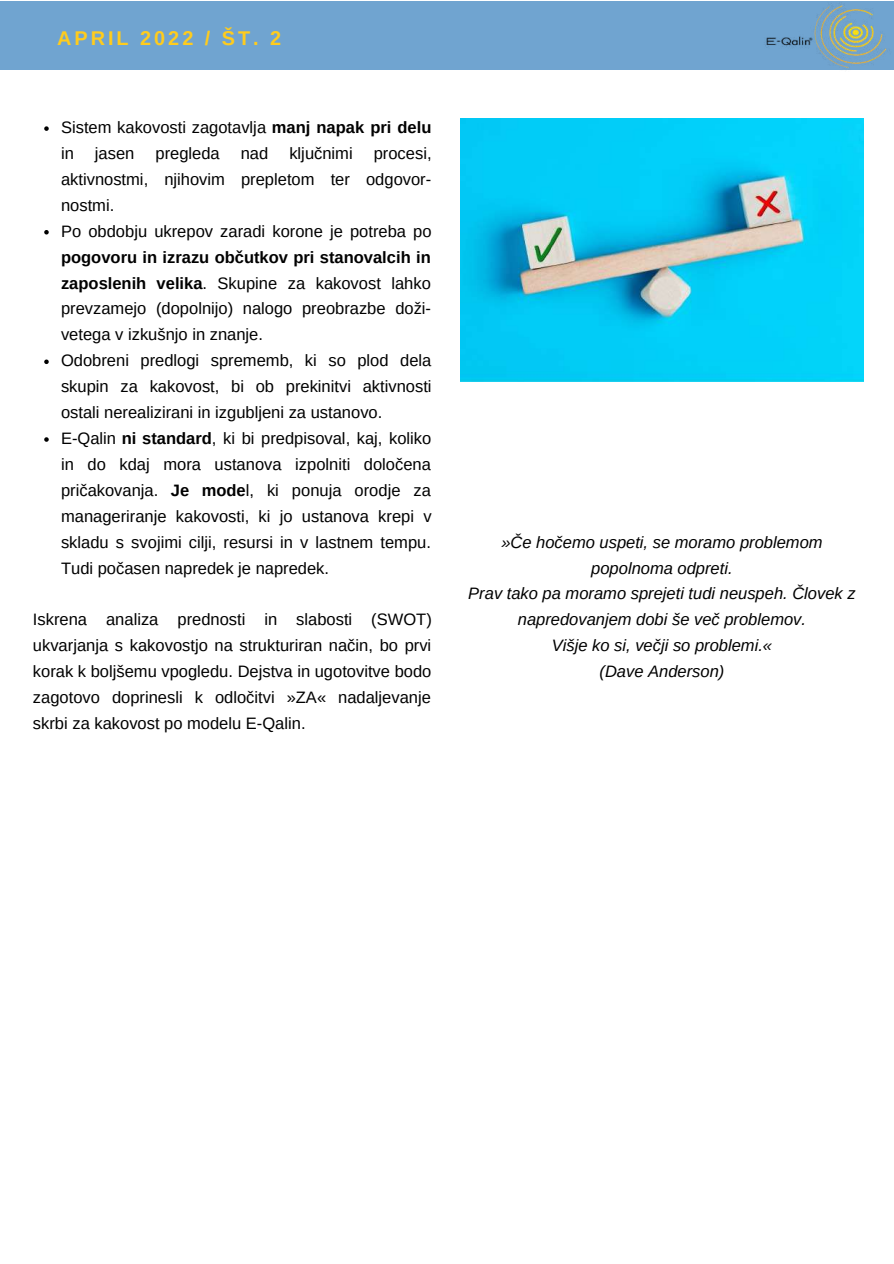
<style>
.page{position:relative;width:894px;height:1264px;background:#fff}
.page>*{position:absolute;margin:0;border:0;box-sizing:border-box;transform-origin:0 0}
.t1{font:700 19.8px "Arimo";letter-spacing:.15em;color:#ffcc1d}
.t2{font:16.5px/26px "Arimo";color:#000}
.t3{font:italic 16.5px/26px "Arimo";color:#000;text-align:center}
.s1{font-weight:700}
</style>
<div class="page">
<div style="left:0;top:1px;width:893px;height:69px;background:#70a4d0"></div>
<img style="left:766px;top:4px;width:121px;height:64px">
<img style="left:460px;top:118px;width:402px;height:263px">
<svg style="left:44px;top:126px;width:5px;height:5px"></svg>
<svg style="left:44px;top:230px;width:5px;height:4px"></svg>
<svg style="left:44px;top:359px;width:5px;height:5px"></svg>
<svg style="left:44px;top:437px;width:5px;height:5px"></svg>
<p class="t1" style="left:57px;top:27px;width:225px">APRIL 2022 / ŠT. 2</p>
<p class="t2" style="left:61px;top:114px;width:372px">Sistem kakovosti zagotavlja <span class="s1">manj napak pri delu </span>in</p>
<p class="t2" style="left:95px;top:140px;width:41px">jasen</p>
<p class="t2" style="left:155px;top:140px;width:66px">pregleda</p>
<p class="t2" style="left:241px;top:140px;width:29px">nad</p>
<p class="t2" style="left:289px;top:140px;width:65px">ključnimi</p>
<p class="t2" style="left:61px;top:140px;width:372px;text-indent:312px">procesi, aktivnostmi, njihovim prepletom ter odgovor&shy;nostmi.<br>Po obdobju ukrepov zaradi korone je potreba po</p>
<p class="t2" style="left:61px;top:244px;width:372px"><span class="s1">pogovoru in izrazu občutkov pri stanovalcih in zaposlenih velika</span>. Skupine za kakovost lahko prevzamejo (dopolnijo) nalogo preobrazbe doži&shy;vetega v izkušnjo in znanje.<br>Odobreni predlogi sprememb, ki so plod dela skupin za kakovost, bi ob prekinitvi aktivnosti ostali nerealizirani in izgubljeni za ustanovo.<br>E-Qalin <span class="s1">ni standard</span>, ki bi predpisoval, kaj, koliko in do kdaj mora ustanova izpolniti določena pričakovanja. <span class="s1">Je mode</span>l, ki ponuja orodje za manageriranje kakovosti, ki jo ustanova krepi v skladu s svojimi cilji, resursi in v lastnem tempu.<br>Tudi počasen napredek je napredek.</p>
<p class="t2" style="left:33px;top:606px;width:400px;text-align:justify">Iskrena analiza prednosti in slabosti (SWOT) ukvarjanja s kakovostjo na strukturiran način, bo prvi korak k boljšemu vpogledu. Dejstva in ugotovitve bodo zagotovo doprinesli k odločitvi »ZA« nadaljevanje skrbi za kakovost po modelu E-Qalin.</p>
<p class="t3" style="left:468px;top:529px;width:389px">»Če hočemo uspeti, se moramo problemom popolnoma odpreti.<br>Prav tako pa moramo sprejeti tudi neuspeh. Človek z napredovanjem dobi še več problemov.<br>Višje ko si, večji so problemi.«<br>(Dave Anderson)</p>
</div>
